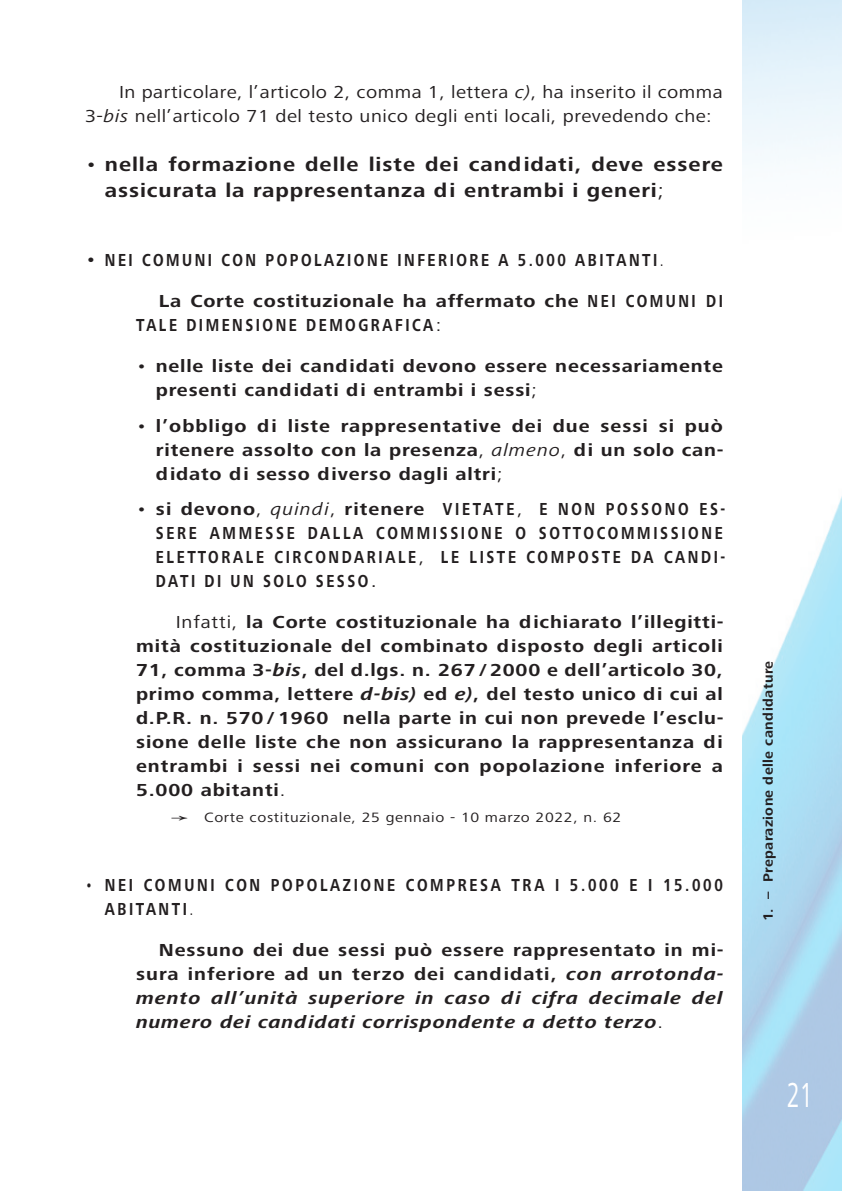
<style>
.page{position:relative;width:842px;height:1191px;background:#fff}
.page>*{position:absolute;margin:0;border:0;box-sizing:border-box;transform-origin:0 0}
.t1{font:36px "Frutiger Next Pro";color:#fff;scale:.67 1}
.t2{font:700 20px/26px "Frutiger Next Pro";letter-spacing:.04em;color:#231f20;scale:1.13 1}
.t3{font:700 18px/24px "Frutiger Next Pro";letter-spacing:.135em;color:#231f20;text-align:justify;scale:1.13 1}
.t4{font:italic 700 18px/24px "Frutiger Next Pro";letter-spacing:.04em;color:#231f20;text-align:justify;scale:1.13 1}
.t5{font:700 18px/24px "Frutiger Next Pro";letter-spacing:.18em;color:#231f20;scale:1.13 1}
.t6{font:18px/24px "Frutiger Next Pro";letter-spacing:.025em;color:#231f20;scale:1.13 1}
.t7{font:700 18px/24px "Frutiger Next Pro";letter-spacing:.04em;color:#231f20;scale:1.13 1}
.t8{font:700 18px/24px "Frutiger Next Pro";letter-spacing:.185em;color:#231f20;scale:.8 1}
.t9{font:700 18px "Frutiger Next Pro";letter-spacing:.175em;color:#231f20;scale:.8 1}
.t10{font:14px "Frutiger Next Pro";letter-spacing:.04em;color:#231f20;scale:1.16 1}
.t11{font:700 14px "Frutiger Next Pro";letter-spacing:.025em;color:#231f20;scale:1.05 1}
.s1{font-style:italic}
.s2{font-weight:400}
.s3{font-weight:400;font-size:20px}
.s4{font-weight:400;font-style:italic}
.s5{font-family:"Arial Unicode MS";font-size:15px}
.s6{font-style:normal}
.s7{font-weight:400;font-style:normal}
</style>
<div class="page">
<img style="left:743px;top:0;width:99px;height:1191px">
<p class="t6" style="left:85px;top:82px;width:566px;text-indent:34px">In particolare, l’articolo 2, comma 1, lettera <span class="s1">c)</span>, ha inserito il comma<br>3-<span class="s1">bis</span> nell’articolo 71 del testo unico degli enti locali, prevedendo che:</p>
<p class="t2" style="left:105px;top:153px;width:548px;text-indent:-20px"><span class="s2">•</span> nella formazione delle liste dei candidati, deve essere assicurata la rappresentanza di entrambi i generi<span class="s2">;</span></p>
<p class="t9" style="left:85px;top:253px;width:725px"><span class="s3">•</span> NEI COMUNI CON POPOLAZIONE INFERIORE A 5.000 ABITANTI<span class="s2">.</span></p>
<p class="t3" style="left:136px;top:291px;width:521px;text-indent:23px">La Corte costituzionale ha affermato che NEI COMUNI DI<br>TALE DIMENSIONE DEMOGRAFICA<span class="s2">:</span></p>
<p class="t7" style="left:156px;top:356px;width:503px;text-indent:-20px"><span class="s2">•</span> nelle liste dei candidati devono essere necessariamente presenti candidati di entrambi i sessi<span class="s2">;</span></p>
<p class="t3" style="left:156px;top:415px;width:504px;text-indent:-20px"><span class="s2">•</span> l’obbligo di liste rappresentative dei due sessi si può ritenere assolto con la presenza<span class="s2">,</span> <span class="s4">almeno</span><span class="s2">,</span> di un solo can&shy;didato di sesso diverso dagli altri<span class="s2">;</span></p>
<p class="t5" style="left:156px;top:498px;width:505px;text-indent:-20px"><span class="s2">•</span> si devono<span class="s2">,</span> <span class="s4">quindi</span><span class="s2">,</span> ritenere VIETATE <span class="s2">,</span> E NON POSSONO ES - SERE AMMESSE DALLA COMMISSIONE O SOTTOCOMMISSIONE ELETTORALE CIRCONDARIALE<span class="s2">,</span> LE LISTE COMPOSTE DA CANDI-DATI DI UN SOLO SESSO<span class="s3">.</span></p>
<p class="t3" style="left:136px;top:611px;width:521px;text-indent:40px"><span class="s2">Infatti,</span> la Corte costituzionale ha dichiarato l’illegitti&shy;mità costituzionale del combinato disposto degli articoli 71, comma 3-<span class="s1">bis</span>, del d.lgs. n. 267 / 2000 e dell’articolo 30, primo comma, lettere <span class="s1">d-bis)</span> ed <span class="s1">e)</span>, del testo unico di cui al d.P.R. n. 570 / 1960 nella parte in cui non prevede l’esclu&shy;sione delle liste che non assicurano la rappresentanza di entrambi i sessi nei comuni con popolazione inferiore a 5.000 abitanti<span class="s2">.</span></p>
<p class="t10" style="left:170px;top:811px;width:390px"><span class="s5">￫</span> Corte costituzionale, 25 gennaio - 10 marzo 2022, n. 62</p>
<p class="t8" style="left:105px;top:874px;width:774px;text-indent:-20px"><span class="s2">•</span> NEI COMUNI CON POPOLAZIONE COMPRESA TRA I 5.000 E I 15.000<br>ABITANTI<span class="s2">.</span></p>
<p class="t4" style="left:136px;top:939px;width:521px;text-indent:23px"><span class="s6">Nessuno dei due sessi può essere rappresentato in mi&shy;sura inferiore ad un terzo dei candidati,</span> con arrotonda&shy;mento all’unità superiore in caso di cifra decimale del numero dei candidati corrispondente a detto terzo<span class="s7">.</span></p>
<p class="t11" style="left:763px;top:920px;width:248px;rotate:-90deg">1. – Preparazione delle candidature</p>
<p class="t1" style="left:787px;top:1081px;width:40px">21</p>
</div>
